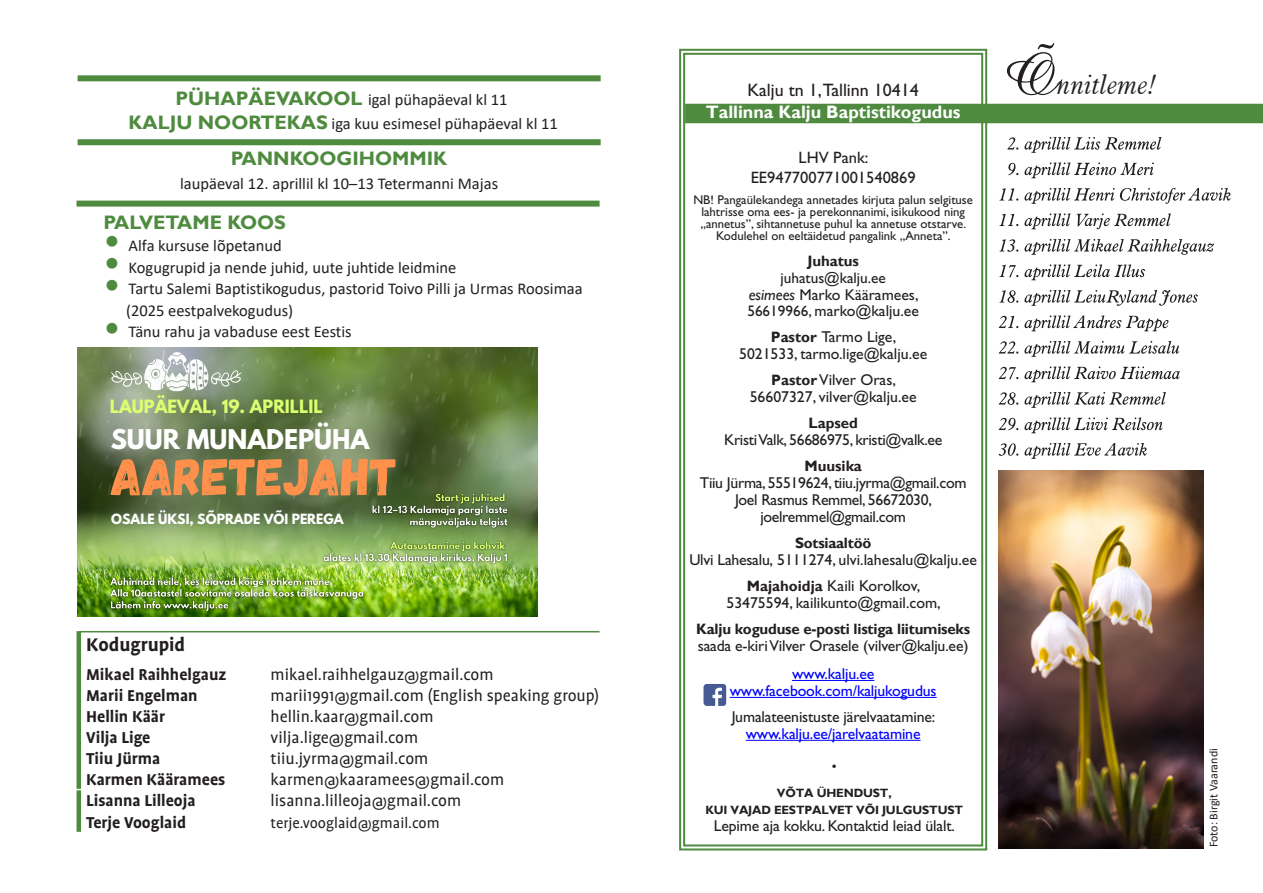
<style>
.page{position:relative;width:1263px;height:893px;background:#fff}
.page>*{position:absolute;margin:0;border:0;box-sizing:border-box;transform-origin:0 0}
.t1{font:60px "Amazone BT";color:#231f20}
.t2{font:52.2px "Gagalin";color:#ff914d}
.t3{font:italic 300 27px "Aldine 721 BT";color:#231f20}
.t4{font:700 24.15px "League Spartan";color:#fff}
.t5{font:700 21px "Profile Pro";color:#231f20}
.t6{font:700 19.5px "Gill Sans";color:#4e8b3e}
.t7{font:18px "Profile Pro";color:#231f20}
.t8{font:700 18px "Profile Pro";color:#231f20}
.t9{font:700 18px "Gill Sans";color:#fff}
.t10{font:18px "Gill Sans";color:#231f20}
.t11{font:16.5px/21.6px "Calibri";color:#231f20}
.t12{font:16.5px/19.5px "Gill Sans";color:#231f20;text-align:center}
.t13{font:16.5px "Profile Pro";color:#231f20}
.t14{font:700 16.2px "League Spartan";color:#daff70}
.t15{font:15.75px/17px "Gill Sans";letter-spacing:-.01em;color:#231f20;text-align:center}
.t16{font:15.75px/17px "Gill Sans";letter-spacing:-.01em;color:#00f;text-align:center}
.t17{font:15.3px "Gill Sans";color:#231f20}
.t18{font:700 15px "Gill Sans";letter-spacing:-.015em;color:#231f20}
.t19{font:12.75px/12px "Gill Sans";color:#231f20;text-align:center}
.t20{font:700 12.45px "League Spartan";color:#fff}
.t21{font:700 12px/17px "Gill Sans";letter-spacing:-.015em;color:#231f20;text-align:center}
.t22{font:12px "Calibri";color:#231f20}
.s1{font-family:"Gill Sans";font-weight:700;font-size:19.5px;color:#4e8b3e}
.s2{color:#548e44}
.s3{font-size:34.5px;color:#4e8b3e}
.s4{font-style:italic}
.s5{font-size:15.3px}
.s6{font-weight:700;font-size:15px}
</style>
<div class="page">
<div style="left:685px;top:104px;width:578px;height:19px;background:#4e8b3e"></div>
<svg style="left:679px;top:48px;width:309px;height:803px"></svg>
<div style="left:683px;top:53px;width:300px;height:793px;border:2px solid #4e8b3e"></div>
<hr style="left:792px;top:680px;width:82px;height:1px;background:#00f">
<hr style="left:730px;top:697px;width:207px;height:1px;background:#00f">
<hr style="left:746px;top:740px;width:174px;height:1px;background:#00f">
<img style="left:701px;top:684px;width:27px;height:24px">
<img style="left:999px;top:470px;width:204px;height:378px">
<div style="left:78px;top:139px;width:523px;height:6px;background:#4e8b3e"></div>
<hr style="left:77px;top:790px;width:4px;height:42px;background:#4e8b3e">
<hr style="left:79px;top:631px;width:521px;height:1px;background:#4e8b3e">
<hr style="left:77px;top:631px;width:4px;height:158px;background:#4e8b3e">
<div style="left:77px;top:201px;width:523px;height:6px;background:#4e8b3e"></div>
<div style="left:78px;top:75px;width:523px;height:6px;background:#4e8b3e"></div>
<img style="left:78px;top:348px;width:460px;height:268px">
<svg style="left:111px;top:352px;width:131px;height:39px"></svg>
<img style="left:320px;top:490px;width:192px;height:79px">
<img style="left:106px;top:572px;width:263px;height:44px">
<svg style="left:999px;top:443px;width:148px;height:16px"></svg>
<svg style="left:999px;top:417px;width:164px;height:16px"></svg>
<svg style="left:999px;top:392px;width:167px;height:16px"></svg>
<svg style="left:999px;top:366px;width:181px;height:16px"></svg>
<svg style="left:999px;top:341px;width:180px;height:16px"></svg>
<svg style="left:999px;top:315px;width:169px;height:16px"></svg>
<svg style="left:999px;top:290px;width:199px;height:16px"></svg>
<svg style="left:999px;top:264px;width:146px;height:16px"></svg>
<svg style="left:999px;top:239px;width:215px;height:16px"></svg>
<svg style="left:999px;top:213px;width:172px;height:16px"></svg>
<svg style="left:999px;top:188px;width:232px;height:16px"></svg>
<svg style="left:1008px;top:162px;width:146px;height:16px"></svg>
<svg style="left:1007px;top:137px;width:154px;height:16px"></svg>
<p class="t11" style="left:129px;top:88px;width:431px;line-height:24px;text-align:center"><span class="s1">PÜHAPÄEVAKOOL</span> igal pühapäeval kl 11<br><span class="s1">KALJU NOORTEKAS</span> iga kuu esimesel pühapäeval kl 11</p>
<p class="t6" style="left:231px;top:147px;width:218px">PANNKOOGIHOMMIK</p>
<p class="t11" style="left:180px;top:172px;width:319px">laupäeval 12. aprillil kl 10–13 Tetermanni Majas</p>
<p class="t6" style="left:104px;top:211px;width:184px">PALVETAME KOO<span class="s2">S</span></p>
<p class="t11" style="left:104px;top:234px;width:180px"><span class="s3">•</span> Alfa kursuse lõpetanud</p>
<p class="t11" style="left:104px;top:256px;width:354px"><span class="s3">•</span> Kogugrupid ja nende juhid, uute juhtide leidmine</p>
<p class="t11" style="left:126px;top:277px;width:458px;text-indent:-22px"><span class="s3">•</span> Tartu Salemi Baptistikogudus, pastorid Toivo Pilli ja Urmas Roosimaa (2025 eestpalvekogudus)</p>
<p class="t11" style="left:104px;top:321px;width:250px"><span class="s3">•</span> Tänu rahu ja vabaduse eest Eestis</p>
<p class="t14" style="left:110px;top:394px;width:214px">LAUPÄEVAL, 19. APRILLIL</p>
<h3 class="t4" style="left:111px;top:420px;width:260px">SUUR MUNADEPÜHA</h3>
<h2 class="t2" style="left:111px;top:445px;width:288px">AARETEJAHT</h2>
<p class="t20" style="left:111px;top:509px;width:234px">OSALE ÜKSI, SÕPRADE VÕI PEREGA</p>
<h3 class="t5" style="left:86px;top:632px;width:101px">Kodugrupid</h3>
<p class="t8" style="left:86px;top:664px;width:142px">Mikael Raihhelgauz</p>
<p class="t7" style="left:271px;top:665px;width:225px">mikael.raihhelgauz@gmail.com</p>
<p class="t8" style="left:86px;top:685px;width:113px">Marii Engelman</p>
<p class="t7" style="left:271px;top:686px;width:330px">marii1991@gmail.com (English speaking group)</p>
<p class="t8" style="left:86px;top:706px;width:80px">Hellin Käär</p>
<p class="t7" style="left:271px;top:707px;width:165px">hellin.kaar@gmail.com</p>
<p class="t8" style="left:86px;top:727px;width:66px">Vilja Lige</p>
<p class="t7" style="left:271px;top:728px;width:149px">vilja.lige@gmail.com</p>
<p class="t8" style="left:86px;top:748px;width:76px">Tiiu Jürma</p>
<p class="t7" style="left:271px;top:749px;width:159px">tiiu.jyrma@gmail.com</p>
<p class="t8" style="left:86px;top:769px;width:141px">Karmen Kääramees</p>
<p class="t7" style="left:271px;top:770px;width:235px">karmen@kaaramees@gmail.com</p>
<p class="t8" style="left:86px;top:790px;width:111px">Lisanna Lilleoja</p>
<p class="t7" style="left:271px;top:791px;width:192px">lisanna.lilleoja@gmail.com</p>
<p class="t8" style="left:86px;top:812px;width:101px">Terje Vooglaid</p>
<p class="t13" style="left:271px;top:814px;width:171px">terje.vooglaid@gmail.com</p>
<p class="t10" style="left:747px;top:80px;width:173px">Kalju tn 1,Tallinn 10414</p>
<p class="t9" style="left:706px;top:101px;width:256px">Tallinna Kalju Baptistikogudus</p>
<p class="t12" style="left:751px;top:148px;width:166px">LHV Pank:<br>EE947700771001540869</p>
<p class="t19" style="left:693px;top:193px;width:281px">NB! Pangaülekandega annetades kirjuta palun selgituse lahtrisse oma ees- ja perekonnanimi, isikukood ning „annetus”, sihtannetuse puhul ka annetuse otstarve.<br>Kodulehel on eeltäidetud pangalink „Anneta”.</p>
<p class="t18" style="left:807px;top:252px;width:53px">Juhatus</p>
<p class="t17" style="left:780px;top:269px;width:107px">juhatus@kalju.ee</p>
<p class="t15" style="left:747px;top:286px;width:173px;text-align:left"><span class="s4">esimees</span> Marko Kääramees,<br><span class="s5">56619966,</span> marko@kalju.ee</p>
<p class="t15" style="left:739px;top:329px;width:190px"><span class="s6">Pastor</span> Tarmo Lige,<br>5021533, tarmo.lige@kalju.ee</p>
<p class="t15" style="left:750px;top:371px;width:168px"><span class="s6">Pastor</span> Vilver Oras,<br>56607327, vilver@kalju.ee</p>
<p class="t18" style="left:808px;top:414px;width:51px">Lapsed</p>
<p class="t15" style="left:724px;top:431px;width:220px">Kristi Valk, 56686975, kristi@valk.ee</p>
<p class="t18" style="left:804px;top:457px;width:59px">Muusika</p>
<p class="t15" style="left:700px;top:474px;width:268px">Tiiu Jürma, 55519624, tiiu.jyrma@gmail.com<br>Joel Rasmus Remmel, 56672030, joelremmel@gmail.com</p>
<p class="t18" style="left:795px;top:534px;width:78px">Sotsiaaltöö</p>
<p class="t15" style="left:689px;top:546px;width:289px;line-height:26px">Ulvi Lahesalu, 5111274, ulvi.lahesalu@kalju.ee<br><span class="s6">Majahoidja</span> Kaili Korolkov,</p>
<p class="t15" style="left:726px;top:594px;width:216px">53475594, kailikunto@gmail.com,</p>
<p class="t18" style="left:696px;top:620px;width:275px">Kalju koguduse e-posti listiga liitumiseks</p>
<p class="t15" style="left:698px;top:637px;width:272px">saada e-kiri Vilver Orasele (vilver@kalju.ee)</p>
<p class="t16" style="left:730px;top:665px;width:208px">www.kalju.ee www.facebook.com/kaljukogudus</p>
<p class="t15" style="left:732px;top:708px;width:205px">Jumalateenistuste järelvaatamine:</p>
<p class="t16" style="left:746px;top:725px;width:176px">www.kalju.ee/jarelvaatamine</p>
<p class="t21" style="left:832px;top:757px;width:6px">•</p>
<p class="t21" style="left:705px;top:784px;width:259px">VÕTA ÜHENDUST,<br>KUI VAJAD EESTPALVET VÕI JULGUSTUST</p>
<p class="t15" style="left:714px;top:817px;width:243px">Lepime aja kokku. Kontaktid leiad ülalt.</p>
<h1 class="t1" style="left:1005px;top:41px;width:54px">Õ</h1>
<h3 class="t3" style="left:1057px;top:68px;width:100px">nnitleme!</h3>
<p class="t22" style="left:1205px;top:847px;width:100px;rotate:-90deg">Foto: Birgit Vaarandi</p>
</div>
